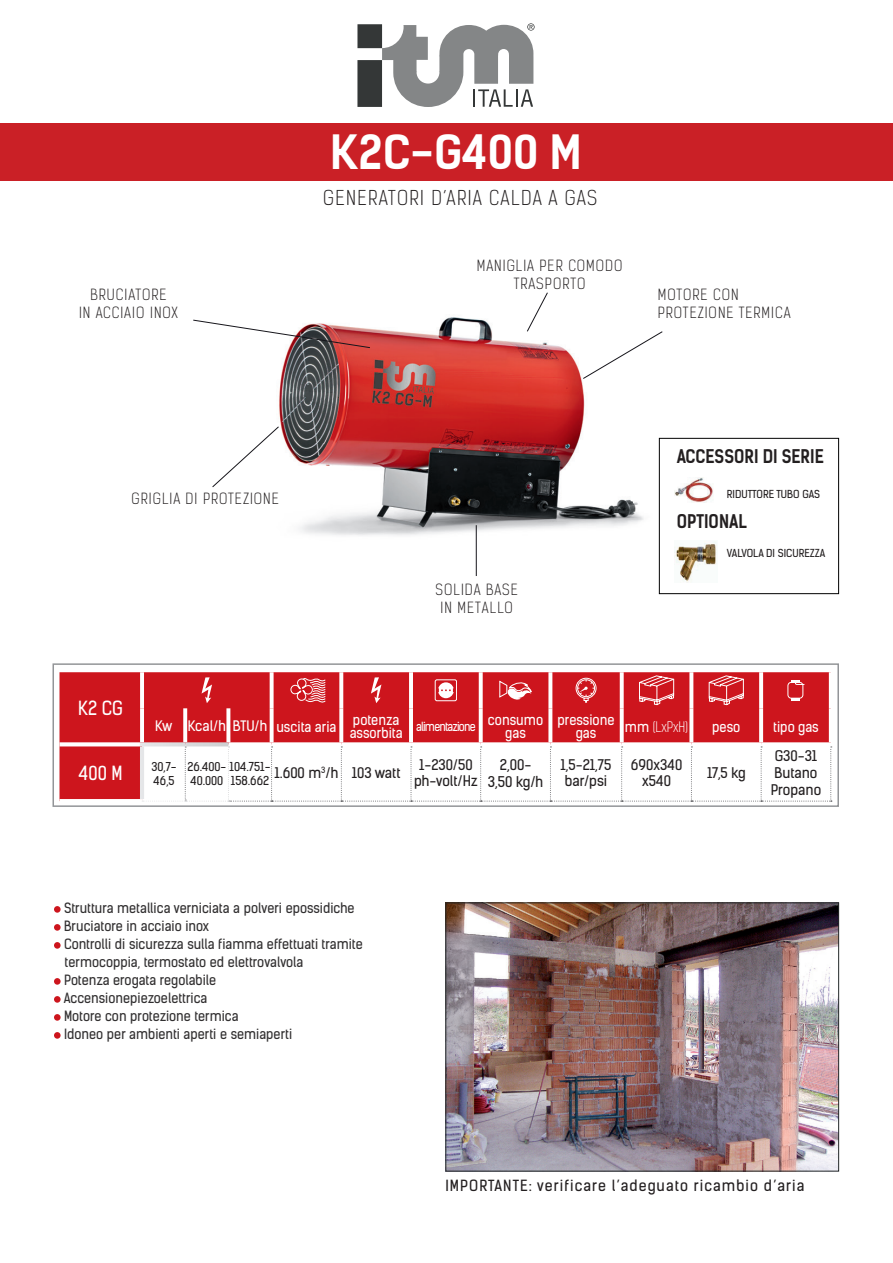
<style>
.page{position:relative;width:893px;height:1263px;background:#fff}
.page>*{position:absolute;margin:0;border:0;box-sizing:border-box;transform-origin:0 0}
.t1{font:700 45px "Kelson Sans";color:#fff}
.t2{font:300 19.5px "Kelson Sans";letter-spacing:.07em;color:#231f20}
.t3{font:18.6px "Kelson Sans";color:#fff;scale:.95 1}
.t4{font:700 18px "Kelson Sans";color:#231f20;scale:.9 1}
.t5{font:300 14.7px/17.7px "Kelson Sans";letter-spacing:.07em;color:#231f20;text-align:center}
.t6{font:14.7px "Kelson Sans";letter-spacing:.07em;color:#231f20}
.t7{font:14.1px/17px "Kelson Sans";color:#231f20;text-align:center}
.t8{font:13.95px/16.8px "Kelson Sans";color:#231f20;text-align:center}
.t9{font:13.8px/13.8px "Kelson Sans";color:#fff;text-align:center;scale:.96 1}
.t10{font:13.8px "Kelson Sans";color:#fff}
.t11{font:300 13.8px "Kelson Sans";color:#fff;scale:.96 1}
.t12{font:13.5px/18px "Kelson Sans";color:#312f30}
.t13{font:12px "Kelson Sans";letter-spacing:-.07em;color:#fff;scale:.92 1}
.t14{font:11.7px/14px "Kelson Sans";color:#231f20}
.t15{font:10.5px "Kelson Sans";color:#231f20}
.s1{font-weight:400}
</style>
<div class="page">
<img style="left:279px;top:317px;width:365px;height:227px">
<div style="left:0;top:123px;width:893px;height:57px;background:#ca2026"></div>
<svg style="left:357px;top:23px;width:178px;height:84px"></svg>
<div style="left:54px;top:906px;width:7px;height:7px;background:#cd151d;border-radius:50%"></div>
<div style="left:54px;top:924px;width:7px;height:7px;background:#cd151d;border-radius:50%"></div>
<div style="left:54px;top:942px;width:7px;height:7px;background:#cd151d;border-radius:50%"></div>
<div style="left:54px;top:978px;width:7px;height:7px;background:#cd151d;border-radius:50%"></div>
<div style="left:54px;top:996px;width:7px;height:7px;background:#cd151d;border-radius:50%"></div>
<div style="left:54px;top:1014px;width:7px;height:7px;background:#cd151d;border-radius:50%"></div>
<div style="left:54px;top:1032px;width:7px;height:7px;background:#cd151d;border-radius:50%"></div>
<div style="left:59px;top:672px;width:770px;height:127px;background:#cd151d"></div>
<svg style="left:59px;top:742px;width:81px;height:4px"></svg>
<svg style="left:228px;top:742px;width:44px;height:4px"></svg>
<svg style="left:272px;top:742px;width:69px;height:4px"></svg>
<svg style="left:341px;top:742px;width:70px;height:4px"></svg>
<svg style="left:411px;top:742px;width:70px;height:4px"></svg>
<svg style="left:481px;top:742px;width:69px;height:4px"></svg>
<svg style="left:550px;top:742px;width:72px;height:4px"></svg>
<svg style="left:622px;top:742px;width:69px;height:4px"></svg>
<svg style="left:691px;top:742px;width:70px;height:4px"></svg>
<svg style="left:761px;top:742px;width:70px;height:4px"></svg>
<svg style="left:140px;top:672px;width:4px;height:36px"></svg>
<svg style="left:270px;top:672px;width:4px;height:36px"></svg>
<svg style="left:339px;top:672px;width:4px;height:36px"></svg>
<hr style="left:409px;top:672px;width:4px;height:36px;background:#fff">
<svg style="left:479px;top:672px;width:4px;height:36px"></svg>
<svg style="left:548px;top:672px;width:4px;height:36px"></svg>
<svg style="left:620px;top:672px;width:4px;height:36px"></svg>
<svg style="left:689px;top:672px;width:4px;height:36px"></svg>
<svg style="left:759px;top:672px;width:4px;height:36px"></svg>
<svg style="left:140px;top:708px;width:4px;height:34px"></svg>
<svg style="left:183px;top:708px;width:4px;height:34px"></svg>
<svg style="left:226px;top:708px;width:4px;height:34px"></svg>
<svg style="left:270px;top:708px;width:4px;height:34px"></svg>
<svg style="left:339px;top:708px;width:4px;height:34px"></svg>
<hr style="left:409px;top:708px;width:4px;height:34px;background:#fff">
<svg style="left:479px;top:708px;width:4px;height:34px"></svg>
<svg style="left:548px;top:708px;width:4px;height:34px"></svg>
<svg style="left:620px;top:708px;width:4px;height:34px"></svg>
<svg style="left:689px;top:708px;width:4px;height:34px"></svg>
<svg style="left:759px;top:708px;width:4px;height:34px"></svg>
<svg style="left:140px;top:742px;width:45px;height:4px"></svg>
<hr style="left:140px;top:746px;width:4px;height:53px;background:#e6e7e9">
<svg style="left:185px;top:742px;width:43px;height:4px"></svg>
<svg style="left:142px;top:746px;width:690px;height:56px"></svg>
<svg style="left:202px;top:677px;width:10px;height:26px"></svg>
<svg style="left:291px;top:678px;width:34px;height:24px"></svg>
<svg style="left:371px;top:677px;width:10px;height:26px"></svg>
<svg style="left:438px;top:682px;width:16px;height:16px"></svg>
<div style="left:435px;top:679px;width:22px;height:22px;border:1px solid #fff;border-radius:2px"></div>
<svg style="left:499px;top:681px;width:33px;height:19px"></svg>
<svg style="left:576px;top:678px;width:20px;height:25px"></svg>
<svg style="left:639px;top:675px;width:35px;height:30px"></svg>
<svg style="left:709px;top:675px;width:35px;height:30px"></svg>
<div style="left:787px;top:682px;width:16px;height:16px;border:1px solid #fff;border-radius:3px"></div>
<svg style="left:791px;top:698px;width:9px;height:2px"></svg>
<svg style="left:791px;top:680px;width:13px;height:5px"></svg>
<div style="left:52px;top:663px;width:787px;height:144px;border:2px solid #939598"></div>
<svg style="left:193px;top:319px;width:178px;height:30px"></svg>
<svg style="left:526px;top:292px;width:23px;height:40px"></svg>
<hr style="left:476px;top:525px;width:1px;height:51px;background:#16151b">
<svg style="left:582px;top:331px;width:81px;height:49px"></svg>
<svg style="left:212px;top:426px;width:68px;height:62px"></svg>
<img style="left:447px;top:904px;width:390px;height:265px">
<div style="left:445px;top:902px;width:394px;height:269px;border:1px solid #232828"></div>
<div style="left:659px;top:438px;width:180px;height:156px;border:1px solid #000001"></div>
<img style="left:674px;top:541px;width:43px;height:42px">
<img style="left:674px;top:477px;width:39px;height:25px">
<p class="t5" style="left:79px;top:286px;width:100px">BRUCIATORE<br>IN ACCIAIO INOX</p>
<h1 class="t1" style="left:330px;top:124px;width:253px">K2C-G400 M</h1>
<h2 class="t2" style="left:323px;top:186px;width:275px">GENERATORI D’ARIA CALDA A GAS</h2>
<p class="t5" style="left:477px;top:257px;width:147px">MANIGLIA PER COMODO<br>TRASPORTO</p>
<p class="t5" style="left:658px;top:286px;width:134px;text-align:left">MOTORE CON<br>PROTEZIONE TERMICA</p>
<p class="t5" style="left:132px;top:490px;width:149px">GRIGLIA DI PROTEZIONE</p>
<p class="t5" style="left:435px;top:581px;width:84px">SOLIDA BASE<br>IN METALLO</p>
<h3 class="t4" style="left:677px;top:445px;width:165px">ACCESSORI DI SERIE</h3>
<p class="t15" style="left:727px;top:487px;width:95px">RIDUTTORE TUBO GAS</p>
<h3 class="t4" style="left:677px;top:511px;width:80px">OPTIONAL</h3>
<p class="t15" style="left:727px;top:546px;width:100px">VALVOLA DI SICUREZZA</p>
<h3 class="t3" style="left:78px;top:697px;width:49px">K2 CG</h3>
<p class="t10" style="left:155px;top:717px;width:183px">Kw Kcal/h BTU/h uscita aria</p>
<p class="t9" style="left:350px;top:713px;width:57px;text-align:left">potenza assorbita</p>
<p class="t13" style="left:416px;top:719px;width:66px">alimentazione</p>
<p class="t9" style="left:488px;top:713px;width:59px">consumo gas</p>
<p class="t9" style="left:557px;top:713px;width:61px">pressione gas</p>
<p class="t11" style="left:625px;top:718px;width:67px"><span class="s1">mm</span> (LxPxH)</p>
<p class="t9" style="left:712px;top:719px;width:31px">peso</p>
<p class="t9" style="left:773px;top:719px;width:49px">tipo gas</p>
<p class="t8" style="left:275px;top:764px;width:127px">1.600 m<sup>3</sup>/h 103 watt</p>
<p class="t8" style="left:414px;top:756px;width:65px">1-230/50 ph-volt/Hz</p>
<p class="t7" style="left:488px;top:756px;width:57px">2,00-<br>3,50 kg/h</p>
<p class="t8" style="left:561px;top:756px;width:52px">1,5-21,75 bar/psi</p>
<p class="t8" style="left:631px;top:756px;width:53px">690x340 x540</p>
<p class="t8" style="left:707px;top:764px;width:40px">17,5 kg</p>
<h3 class="t3" style="left:79px;top:761px;width:47px">400 M</h3>
<p class="t14" style="left:152px;top:759px;width:26px">30,7-<br>46,5</p>
<p class="t14" style="left:187px;top:759px;width:85px">26.400- 104.751-<br>40.000</p>
<p class="t14" style="left:231px;top:773px;width:40px">158.662</p>
<p class="t8" style="left:771px;top:748px;width:52px;text-align:left">G30-31<br>Butano<br>Propano</p>
<p class="t12" style="left:64px;top:899px;width:300px">Struttura metallica verniciata a polveri epossidiche Bruciatore in acciaio inox<br>Controlli di sicurezza sulla fiamma effettuati tramite termocoppia, termostato ed elettrovalvola<br>Potenza erogata regolabile Accensionepiezoelettrica<br>Motore con protezione termica<br>Idoneo per ambienti aperti e semiaperti</p>
<p class="t6" style="left:445px;top:1177px;width:361px">IMPORTANTE: verificare l’adeguato ricambio d’aria</p>
</div>
